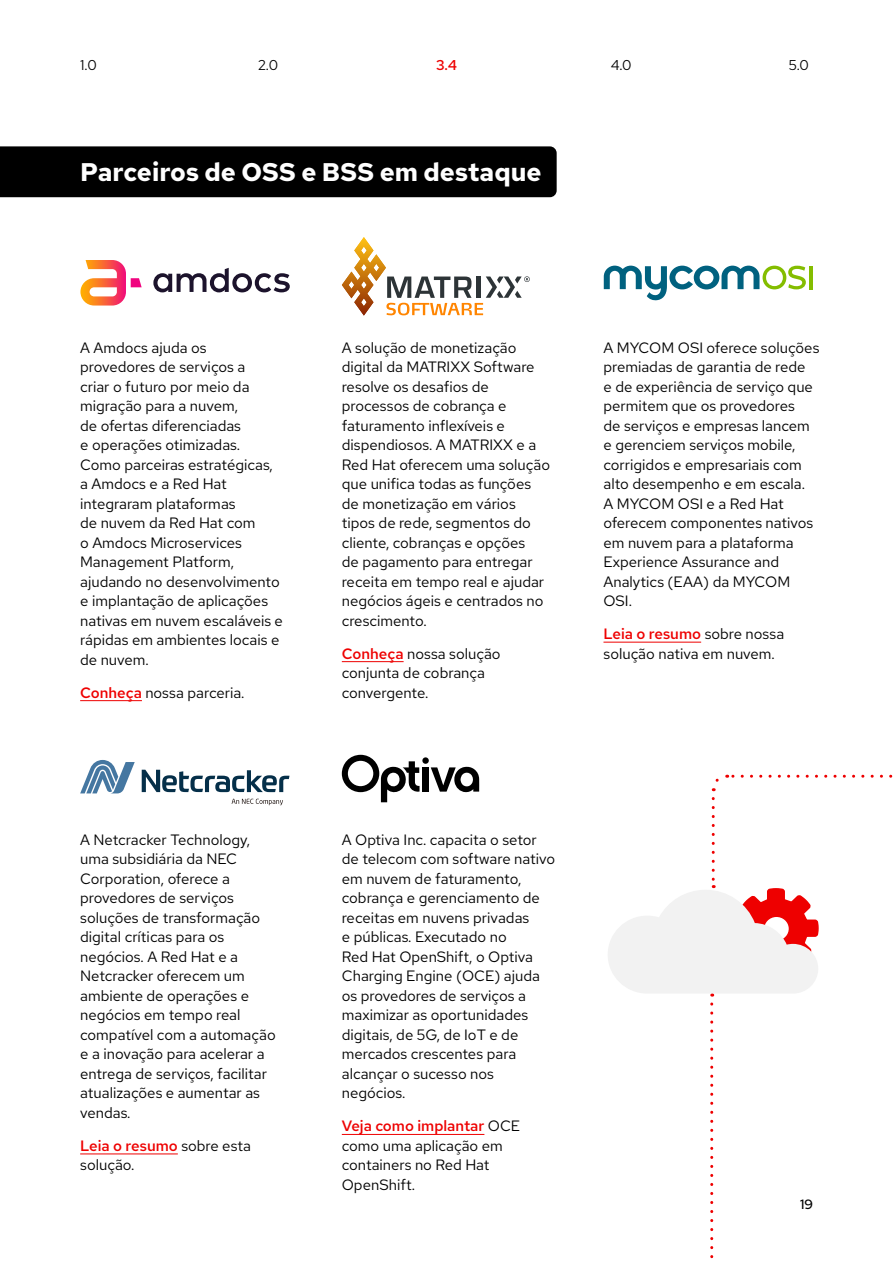
<style>
.page{position:relative;width:893px;height:1263px;background:#fff}
.page>*{position:absolute;margin:0;border:0;box-sizing:border-box;transform-origin:0 0}
.t1{font:700 25.5px "Red Hat Text";color:#fff}
.t2{font:15px/19.5px "Red Hat Text";color:#000}
.t3{font:14.25px "Red Hat Text";color:#000}
.t4{font:500 14.25px "Red Hat Text";color:#e00}
.t5{font:500 13.5px "Red Hat Display";color:#000}
.s1{font-weight:500;color:#e00}
</style>
<div class="page">
<div style="left:0;top:146px;width:557px;height:51px;background:#000"></div>
<svg style="left:431px;top:766px;width:48px;height:26px"></svg>
<svg style="left:342px;top:755px;width:77px;height:47px"></svg>
<div style="left:422px;top:767px;width:7px;height:25px;background:#000"></div>
<div style="left:422px;top:757px;width:7px;height:7px;background:#000;border-radius:50%"></div>
<hr style="left:342px;top:1134px;width:142px;height:1px;background:#e00">
<svg style="left:342px;top:237px;width:188px;height:79px"></svg>
<hr style="left:342px;top:661px;width:62px;height:1px;background:#e00">
<hr style="left:810px;top:266px;width:3px;height:23px;background:#84bd00">
<svg style="left:604px;top:266px;width:202px;height:34px"></svg>
<hr style="left:603px;top:642px;width:98px;height:1px;background:#e00">
<svg style="left:142px;top:770px;width:147px;height:22px"></svg>
<svg style="left:80px;top:760px;width:55px;height:33px"></svg>
<svg style="left:232px;top:799px;width:51px;height:6px"></svg>
<hr style="left:80px;top:1153px;width:98px;height:1px;background:#e00">
<svg style="left:80px;top:260px;width:62px;height:46px"></svg>
<svg style="left:153px;top:268px;width:136px;height:24px"></svg>
<hr style="left:80px;top:700px;width:62px;height:1px;background:#e00">
<svg style="left:727px;top:775px;width:166px;height:3px"></svg>
<svg style="left:711px;top:778px;width:8px;height:13px"></svg>
<svg style="left:608px;top:798px;width:211px;height:198px"></svg>
<svg style="left:710px;top:1004px;width:3px;height:255px"></svg>
<p class="t3" style="left:80px;top:55px;width:18px">1.0</p>
<p class="t3" style="left:258px;top:55px;width:22px">2.0</p>
<p class="t4" style="left:436px;top:55px;width:22px">3.4</p>
<p class="t3" style="left:611px;top:55px;width:22px">4.0</p>
<p class="t3" style="left:789px;top:55px;width:22px">5.0</p>
<h1 class="t1" style="left:80px;top:155px;width:463px">Parceiros de OSS e BSS em destaque</h1>
<p class="t2" style="left:80px;top:337px;width:204px">A Amdocs ajuda os provedores de serviços a<br>criar o futuro por meio da migração para a nuvem,<br>de ofertas diferenciadas<br>e operações otimizadas.<br>Como parceiras estratégicas, a Amdocs e a Red Hat integraram plataformas<br>de nuvem da Red Hat com<br>o Amdocs Microservices<br>Management Platform, ajudando no desenvolvimento e implantação de aplicações nativas em nuvem escaláveis e rápidas em ambientes locais e de nuvem.</p>
<p class="t2" style="left:80px;top:682px;width:166px"><span class="s1">Conheça</span> nossa parceria.</p>
<p class="t2" style="left:80px;top:830px;width:197px">A Netcracker Technology, uma subsidiária da NEC<br>Corporation, oferece a provedores de serviços soluções de transformação digital críticas para os negócios. A Red Hat e a<br>Netcracker oferecem um ambiente de operações e negócios em tempo real compatível com a automação e a inovação para acelerar a entrega de serviços, facilitar atualizações e aumentar as vendas.</p>
<p class="t2" style="left:80px;top:1136px;width:172px"><span class="s1">Leia o resumo</span> sobre esta solução.</p>
<p class="t2" style="left:342px;top:337px;width:210px">A solução de monetização digital da MATRIXX Software resolve os desafios de processos de cobrança e faturamento inflexíveis e dispendiosos. A MATRIXX e a<br>Red Hat oferecem uma solução que unifica todas as funções de monetização em vários tipos de rede, segmentos do cliente, cobranças e opções<br>de pagamento para entregar receita em tempo real e ajudar negócios ágeis e centrados no crescimento.</p>
<p class="t2" style="left:342px;top:643px;width:160px"><span class="s1">Conheça</span> nossa solução conjunta de cobrança convergente.</p>
<p class="t2" style="left:603px;top:337px;width:217px">A MYCOM OSI oferece soluções premiadas de garantia de rede<br>e de experiência de serviço que permitem que os provedores<br>de serviços e empresas lancem e gerenciem serviços mobile, corrigidos e empresariais com alto desempenho e em escala.<br>A MYCOM OSI e a Red Hat oferecem componentes nativos em nuvem para a plataforma<br>Experience Assurance and<br>Analytics (EAA) da MYCOM<br>OSI.</p>
<p class="t2" style="left:603px;top:624px;width:182px"><span class="s1">Leia o resumo</span> sobre nossa solução nativa em nuvem.</p>
<p class="t2" style="left:342px;top:830px;width:215px">A Optiva Inc. capacita o setor de telecom com software nativo em nuvem de faturamento, cobrança e gerenciamento de receitas em nuvens privadas<br>e públicas. Executado no<br>Red Hat OpenShift, o Optiva<br>Charging Engine (OCE) ajuda os provedores de serviços a maximizar as oportunidades digitais, de 5G, de IoT e de mercados crescentes para alcançar o sucesso nos negócios.</p>
<p class="t2" style="left:342px;top:1116px;width:180px"><span class="s1">Veja como implantar</span> OCE como uma aplicação em containers no Red Hat<br>OpenShift.</p>
<p class="t5" style="left:800px;top:1196px;width:14px">19</p>
</div>
